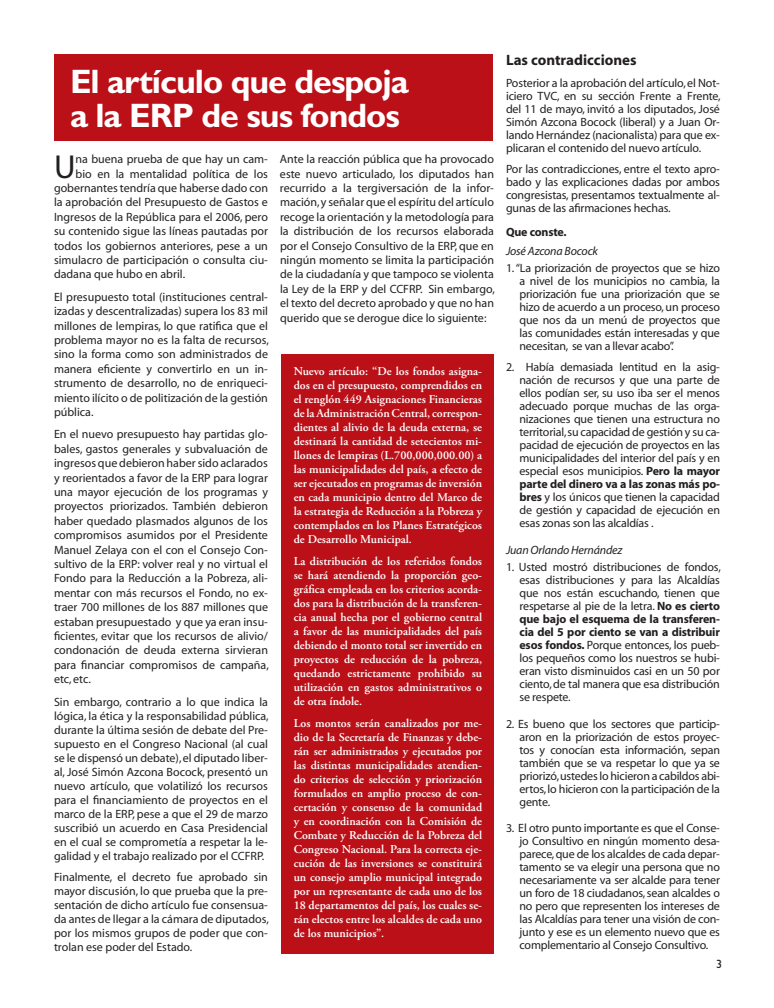
<style>
.page{position:relative;width:774px;height:1008px;background:#fff}
.page>*{position:absolute;margin:0;border:0;box-sizing:border-box;transform-origin:0 0}
.t1{font:700 34px/34px "Gill Sans";letter-spacing:-.03em;color:#fff}
.t2{font:33.4px "Myriad";color:#231f20}
.t3{font:700 15px "Myriad";color:#231f20}
.t4{font:12px/13px "Myriad";color:#231f20;text-align:justify}
.t5{font:600 12px/14px "Adobe Garamond Pro";color:#fff;text-align:justify}
.t6{font:italic 12px "Myriad";letter-spacing:-.015em;color:#231f20}
.t7{font:700 12px "Myriad";letter-spacing:-.015em;color:#231f20}
.t8{font:12px "Gill Sans";color:#231f20}
.s1{font-weight:700}
</style>
<div class="page">
<div style="left:281px;top:355px;width:213px;height:599px;background:#bb1018"></div>
<div style="left:54px;top:54px;width:440px;height:87px;background:#bb1018"></div>
<h1 class="t1" style="left:70px;top:65px;width:340px">El artículo que despoja a la ERP de sus fondos</h1>
<h2 class="t2" style="left:54px;top:150px;width:23px">U</h2>
<p class="t4" style="left:76px;top:153px;width:194px">na buena prueba de que hay un cam-</p>
<p class="t4" style="left:76px;top:168px;width:194px">bio en la mentalidad política de los</p>
<p class="t4" style="left:54px;top:182px;width:216px">gobernantes tendría que haberse dado con</p>
<p class="t4" style="left:54px;top:196px;width:216px">la aprobación del Presupuesto de Gastos e</p>
<p class="t4" style="left:54px;top:211px;width:216px">Ingresos de la República para el 2006, pero</p>
<p class="t4" style="left:54px;top:225px;width:216px">su contenido sigue las líneas pautadas por</p>
<p class="t4" style="left:54px;top:240px;width:215px">todos los gobiernos anteriores, pese a un</p>
<p class="t4" style="left:54px;top:254px;width:216px">simulacro de participación o consulta ciu-</p>
<p class="t4" style="left:54px;top:268px;width:133px">dadana que hubo en abril.</p>
<p class="t4" style="left:54px;top:290px;width:216px;line-height:14.4px">El presupuesto total (instituciones central&shy;izadas y descentralizadas) supera los 83 mil millones de lempiras, lo que ratifica que el problema mayor no es la falta de recursos, sino la forma como son administrados de manera eficiente y convertirlo en un in&shy;strumento de desarrollo, no de enriqueci&shy;miento ilícito o de politización de la gestión pública.</p>
<p class="t4" style="left:54px;top:428px;width:216px;line-height:14.4px">En el nuevo presupuesto hay partidas glo&shy;bales, gastos generales y subvaluación de ingresos que debieron haber sido aclarados y reorientados a favor de la ERP para lograr una mayor ejecución de los programas y proyectos priorizados. También debieron haber quedado plasmados algunos de los compromisos asumidos por el Presidente Manuel Zelaya con el con el Consejo Con&shy;sultivo de la ERP: volver real y no virtual el Fondo para la Reducción a la Pobreza, ali&shy;mentar con más recursos el Fondo, no ex&shy;traer 700 millones de los 887 millones que estaban presupuestado y que ya eran insu&shy;ficientes, evitar que los recursos de alivio/ condonación de deuda externa sirvieran para financiar compromisos de campaña, etc, etc.</p>
<p class="t4" style="left:54px;top:695px;width:216px;line-height:14px">Sin embargo, contrario a lo que indica la lógica, la ética y la responsabilidad pública, durante la última sesión de debate del Pre&shy;supuesto en el Congreso Nacional (al cual se le dispensó un debate), el diputado liber&shy;al, José Simón Azcona Bocock, presentó un nuevo artículo, que volatilizó los recursos para el financiamiento de proyectos en el marco de la ERP, pese a que el 29 de marzo suscribió un acuerdo en Casa Presidencial en el cual se comprometía a respetar la le&shy;galidad y el trabajo realizado por el CCFRP.</p>
<p class="t4" style="left:54px;top:871px;width:216px;line-height:14px">Finalmente, el decreto fue aprobado sin mayor discusión, lo que prueba que la pre&shy;sentación de dicho artículo fue consensua&shy;da antes de llegar a la cámara de diputados, por los mismos grupos de poder que con&shy;trolan ese poder del Estado.</p>
<p class="t4" style="left:280px;top:152px;width:216px;line-height:14.4px">Ante la reacción pública que ha provocado este nuevo articulado, los diputados han recurrido a la tergiversación de la infor&shy;mación, y señalar que el espíritu del artículo recoge la orientación y la metodología para la distribución de los recursos elaborada por el Consejo Consultivo de la ERP, que en ningún momento se limita la participación de la ciudadanía y que tampoco se violenta la Ley de la ERP y del CCFRP. Sin embargo, el texto del decreto aprobado y que no han querido que se derogue dice lo siguiente:</p>
<p class="t5" style="left:294px;top:365px;width:190px">Nuevo artículo: “De los fondos asigna&shy;dos en el presupuesto, comprendidos en el renglón 449 Asignaciones Financieras de la Administración Central, correspon&shy;dientes al alivio de la deuda externa, se destinará la cantidad de setecientos mi&shy;llones de lempiras (L.700,000,000.00) a las municipalidades del país, a efecto de ser ejecutados en programas de inversión en cada municipio dentro del Marco de la estrategia de Reducción a la Pobreza y contemplados en los Planes Estratégicos de Desarrollo Municipal.</p>
<p class="t5" style="left:294px;top:555px;width:190px">La distribución de los referidos fondos se hará atendiendo la proporción geo&shy;gráfica empleada en los criterios acorda&shy;dos para la distribución de la transferen&shy;cia anual hecha por el gobierno central a favor de las municipalidades del país debiendo el monto total ser invertido en proyectos de reducción de la pobreza, quedando estrictamente prohibido su utilización en gastos administrativos o de otra índole.</p>
<p class="t5" style="left:294px;top:717px;width:190px">Los montos serán canalizados por me&shy;dio de la Secretaría de Finanzas y debe&shy;rán ser administrados y ejecutados por las distintas municipalidades atendien&shy;do criterios de selección y priorización formulados en amplio proceso de con&shy;certación y consenso de la comunidad y en coordinación con la Comisión de Combate y Reducción de la Pobreza del Congreso Nacional. Para la correcta eje&shy;cución de las inversiones se constituirá un consejo amplio municipal integrado por un representante de cada uno de los 18 departamentos del país, los cuales se&shy;rán electos entre los alcaldes de cada uno de los municipios”.</p>
<p class="t3" style="left:506px;top:52px;width:132px">Las contradicciones</p>
<p class="t4" style="left:506px;top:77px;width:216px">Posterior a la aprobación del artículo, el Not&shy;iciero TVC, en su sección Frente a Frente, del 11 de mayo, invitó a los diputados, José Simón Azcona Bocock (liberal) y a Juan Or&shy;lando Hernández (nacionalista) para que ex&shy;plicaran el contenido del nuevo artículo.</p>
<p class="t4" style="left:506px;top:163px;width:216px">Por las contradicciones, entre el texto apro&shy;bado y las explicaciones dadas por ambos congresistas, presentamos textualmente al&shy;gunas de las afirmaciones hechas.</p>
<p class="t7" style="left:506px;top:225px;width:62px">Que conste.</p>
<p class="t6" style="left:506px;top:245px;width:94px">José Azcona Bocock</p>
<p class="t4" style="left:520px;top:262px;width:202px;text-indent:-14px">1. “La priorización de proyectos que se hizo a nivel de los municipios no cambia, la priorización fue una priorización que se hizo de acuerdo a un proceso, un proceso que nos da un menú de proyectos que las comunidades están interesadas y que necesitan, se van a llevar acabo”.</p>
<p class="t4" style="left:520px;top:361px;width:202px;text-indent:-14px">2. Había demasiada lentitud en la asig&shy;nación de recursos y que una parte de ellos podían ser, su uso iba ser el menos adecuado porque muchas de las orga&shy;nizaciones que tienen una estructura no territorial, su capacidad de gestión y su ca&shy;pacidad de ejecución de proyectos en las municipalidades del interior del país y en especial esos municipios. <span class="s1">Pero la mayor parte del dinero va a las zonas más po&shy;bres</span> y los únicos que tienen la capacidad de gestión y capacidad de ejecución en esas zonas son las alcaldías .</p>
<p class="t6" style="left:506px;top:544px;width:118px">Juan Orlando Hernández</p>
<p class="t4" style="left:520px;top:561px;width:203px;text-indent:-13px">1. Usted mostró distribuciones de fondos, esas distribuciones y para las Alcaldías que nos están escuchando, tienen que respetarse al pie de la letra. <span class="s1">No es cierto que bajo el esquema de la transferen&shy;cia del 5 por ciento se van a distribuir esos fondos.</span> Porque entonces, los pueb&shy;los pequeños como los nuestros se hubi&shy;eran visto disminuidos casi en un 50 por ciento, de tal manera que esa distribución se respete.</p>
<p class="t4" style="left:520px;top:718px;width:202px;text-indent:-14px">2. Es bueno que los sectores que particip&shy;aron en la priorización de estos proyec&shy;tos y conocían esta información, sepan también que se va respetar lo que ya se priorizó, ustedes lo hicieron a cabildos abi&shy;ertos, lo hicieron con la participación de la gente.</p>
<p class="t4" style="left:520px;top:822px;width:202px;text-indent:-14px">3. El otro punto importante es que el Conse&shy;jo Consultivo en ningún momento desa&shy;parece, que de los alcaldes de cada depar&shy;tamento se va elegir una persona que no necesariamente va ser alcalde para tener un foro de 18 ciudadanos, sean alcaldes o no pero que representen los intereses de las Alcaldías para tener una visión de con&shy;junto y ese es un elemento nuevo que es complementario al Consejo Consultivo.</p>
<p class="t8" style="left:716px;top:957px;width:7px">3</p>
</div>
